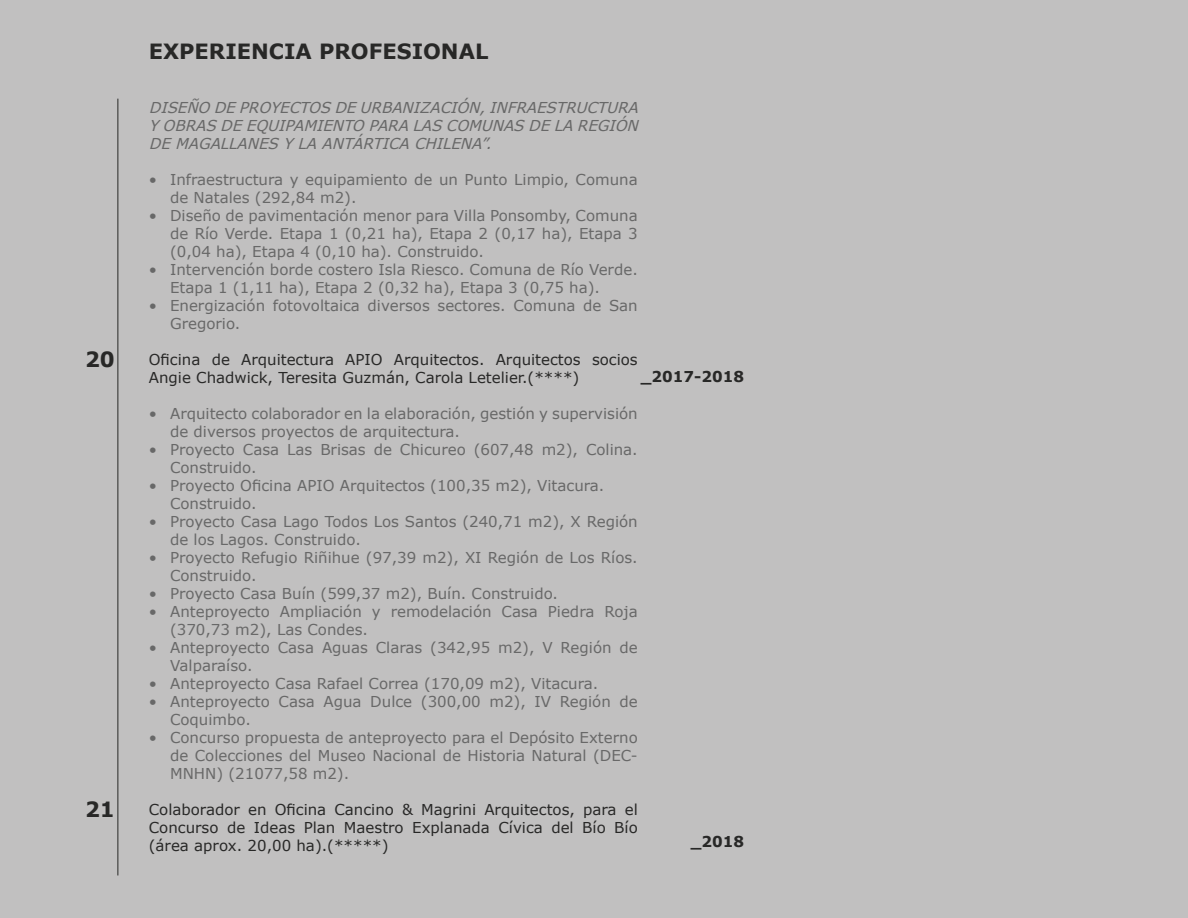
<style>
.page{position:relative;width:1188px;height:918px;background:#c1c0c0}
.page>*{position:absolute;margin:0;border:0;box-sizing:border-box;transform-origin:0 0}
.t1{font:700 21px "Verdana";color:#282827}
.t2{font:15px/18px "Verdana";color:#686868}
.t3{font:15px/18px "Verdana";color:#282827}
.t4{font:italic 15px/18px "Verdana";color:#686868;text-align:justify}
.t5{font:700 15px "Verdana";color:#282827}
</style>
<div class="page">
<hr style="left:118px;top:99px;width:1px;height:776px;background:#282827">
<h1 class="t1" style="left:85px;top:345px;width:31px">20</h1>
<h1 class="t1" style="left:85px;top:794px;width:31px">21</h1>
<h1 class="t1" style="left:149px;top:36px;width:341px">EXPERIENCIA PROFESIONAL</h1>
<p class="t4" style="left:149px;top:98px;width:496px">DISEÑO DEPROYECTOS DEURBANIZACIÓN,INFRAESTRUCTURA YOBRAS DEEQUIPAMIENTO PARA LAS COMUNAS DELA REGIÓN DEMAGALLANES YLA ANTÁRTICA CHILENA”.</p>
<p class="t2" style="left:170px;top:170px;width:469px;text-indent:-21px">• Infraestructura y equipamiento de un Punto Limpio, Comuna de Natales (292,84 m2).</p>
<p class="t2" style="left:170px;top:206px;width:469px;text-align:justify;text-indent:-21px">• Diseño de pavimentación menor para Villa Ponsomby, Comuna de Río Verde. Etapa 1 (0,21 ha), Etapa 2 (0,17 ha), Etapa 3 (0,04 ha), Etapa 4 (0,10 ha). Construido.</p>
<p class="t2" style="left:170px;top:260px;width:469px;text-indent:-21px">• Intervención borde costero Isla Riesco. Comuna de Río Verde.<br>Etapa 1 (1,11 ha), Etapa 2 (0,32 ha), Etapa 3 (0,75 ha).</p>
<p class="t2" style="left:170px;top:296px;width:469px;text-indent:-21px">• Energización fotovoltaica diversos sectores. Comuna de San<br>Gregorio.</p>
<p class="t3" style="left:149px;top:350px;width:490px">Oficina de Arquitectura APIO Arquitectos. Arquitectos socios<br>Angie Chadwick, Teresita Guzmán, Carola Letelier.(****)</p>
<p class="t2" style="left:170px;top:404px;width:469px;text-indent:-21px">• Arquitecto colaborador en la elaboración, gestión y supervisión de diversos proyectos de arquitectura.</p>
<p class="t2" style="left:170px;top:440px;width:469px;text-indent:-21px">• Proyecto Casa Las Brisas de Chicureo (607,48 m2), Colina.<br>Construido.</p>
<p class="t2" style="left:170px;top:476px;width:436px;text-indent:-21px">• Proyecto Oficina APIO Arquitectos (100,35 m2), Vitacura.<br>Construido.</p>
<p class="t2" style="left:170px;top:512px;width:469px;text-indent:-21px">• Proyecto Casa Lago Todos Los Santos (240,71 m2), X Región de los Lagos. Construido.</p>
<p class="t2" style="left:170px;top:548px;width:469px;text-indent:-21px">• Proyecto Refugio Riñihue (97,39 m2), XI Región de Los Ríos.<br>Construido.</p>
<p class="t2" style="left:149px;top:584px;width:411px">• Proyecto Casa Buín (599,37 m2), Buín. Construido.</p>
<p class="t2" style="left:170px;top:602px;width:469px;text-indent:-21px">• Anteproyecto Ampliación y remodelación Casa Piedra Roja (370,73 m2), Las Condes.</p>
<p class="t2" style="left:170px;top:638px;width:469px;text-indent:-21px">• Anteproyecto Casa Aguas Claras (342,95 m2), V Región de<br>Valparaíso.</p>
<p class="t2" style="left:149px;top:674px;width:451px">• Anteproyecto Casa Rafael Correa (170,09 m2), Vitacura.</p>
<p class="t2" style="left:170px;top:692px;width:469px;text-indent:-21px">• Anteproyecto Casa Agua Dulce (300,00 m2), IV Región de<br>Coquimbo.</p>
<p class="t2" style="left:170px;top:728px;width:469px;text-align:justify;text-indent:-21px">• Concurso propuesta de anteproyecto para el Depósito Externo de Colecciones del Museo Nacional de Historia Natural (DEC-MNHN) (21077,58 m2).</p>
<p class="t3" style="left:149px;top:800px;width:490px;text-align:justify">Colaborador en Oficina Cancino &amp; Magrini Arquitectos, para el Concurso de Ideas Plan Maestro Explanada Cívica del Bío Bío (área aprox. 20,00 ha).(*****)</p>
<p class="t5" style="left:641px;top:366px;width:105px">_2017-2018</p>
<p class="t5" style="left:691px;top:831px;width:55px">_2018</p>
</div>
